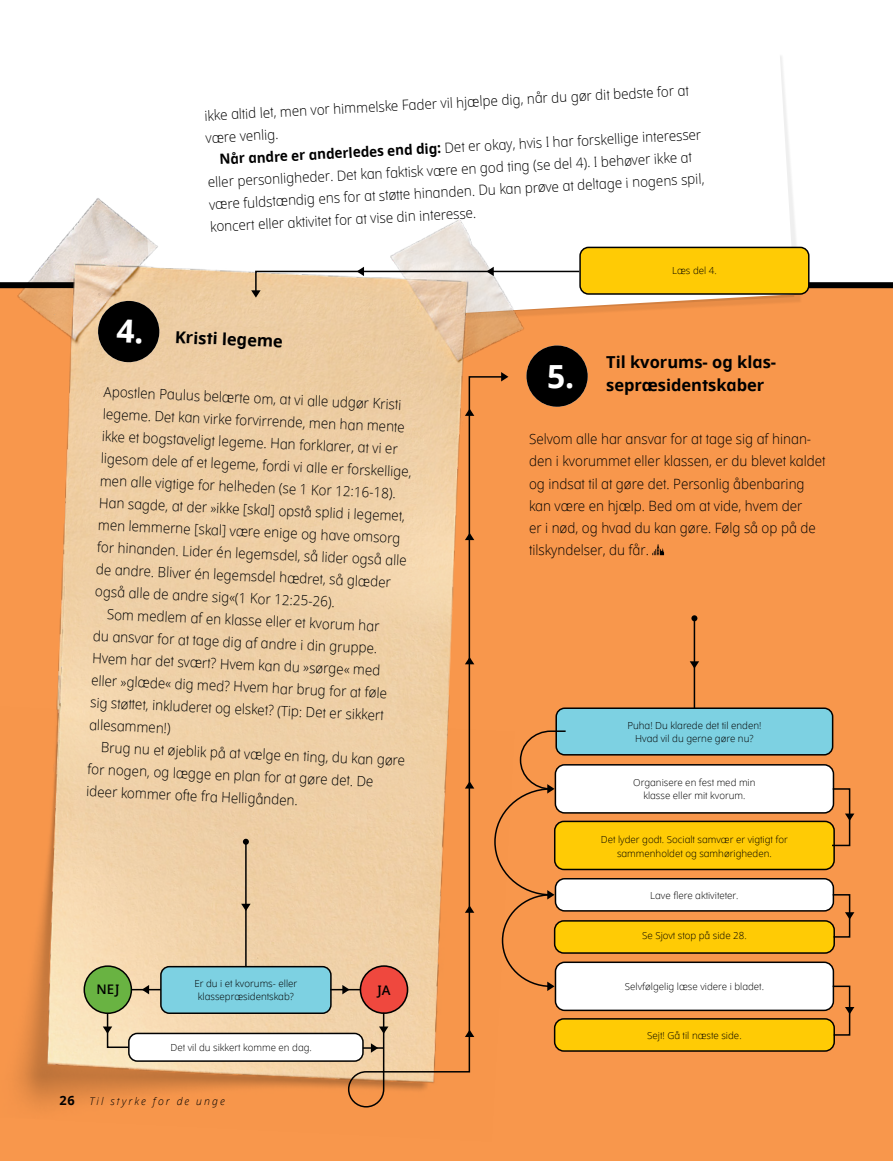
<style>
.page{position:relative;width:893px;height:1161px;background:#fff}
.page>*{position:absolute;margin:0;border:0;box-sizing:border-box;transform-origin:0 0}
.Art__Subhead_LANG{font:700 31.8px "Dots Solidlds Lat";color:#fff}
.Art__Subhead_LANG-2{font:700 16.5px/22.5px "Dots Solidlds Lat";color:#000}
.Art__Next_Para_LANG{font:300 14.1px/22.5px "Dots Solidlds Lat";color:#000;scale:.95 1}
.Art__Para_Subhead_Fi{font:300 14.1px/22.2px "Dots Solidlds Lat";color:#000;scale:.95 1}
.Image_para{font:600 13.2px "Dots Solidlds Lat";color:#000}
.t1{font:italic 300 10.5px "Dots Solidlds Lat";letter-spacing:.2em;color:#000}
.Image_para-2{font:300 9.75px/13.5px "Dots Solidlds Lat";color:#000;text-align:center}
.s1{font-weight:700}
.s2{font-weight:700;font-style:normal;font-size:12.75px}
</style>
<div class="page">
<div style="left:0;top:285px;width:893px;height:876px;background:#f8974c"></div>
<div style="left:0;top:282px;width:893px;height:6px;background:#000"></div>
<svg style="left:528px;top:56px;width:266px;height:259px"></svg>
<img style="left:0;top:282px;width:509px;height:232px">
<img style="left:3px;top:198px;width:525px;height:172px">
<img style="left:15px;top:888px;width:420px;height:221px">
<img style="left:44px;top:514px;width:338px;height:374px">
<div style="left:580px;top:247px;width:229px;height:47px;background:#ffcb05;border-radius:9px"></div>
<div style="left:579px;top:247px;width:230px;height:48px;border:2px solid #000;border-radius:9px"></div>
<div style="left:555px;top:879px;width:278px;height:32px;background:#fff;border-radius:9px"></div>
<div style="left:555px;top:878px;width:279px;height:33px;border:2px solid #000;border-radius:9px"></div>
<div style="left:555px;top:921px;width:279px;height:32px;background:#ffcb05;border-radius:9px"></div>
<div style="left:554px;top:920px;width:281px;height:34px;border:2px solid #000;border-radius:9px"></div>
<div style="left:555px;top:1019px;width:279px;height:32px;background:#ffcb05;border-radius:9px"></div>
<div style="left:554px;top:1018px;width:281px;height:34px;border:2px solid #000;border-radius:9px"></div>
<div style="left:84px;top:966px;width:47px;height:47px;background:#69b342;border-radius:50%"></div>
<div style="left:84px;top:965px;width:48px;height:49px;border:2px solid #000;border-radius:50%"></div>
<div style="left:129px;top:1033px;width:234px;height:28px;background:#fff;border-radius:9px"></div>
<div style="left:128px;top:1033px;width:236px;height:29px;border:2px solid #000;border-radius:9px"></div>
<div style="left:161px;top:966px;width:170px;height:47px;background:#7dd1e2;border-radius:9px"></div>
<div style="left:160px;top:966px;width:172px;height:48px;border:2px solid #000;border-radius:9px"></div>
<div style="left:555px;top:765px;width:278px;height:48px;background:#fff;border-radius:9px"></div>
<div style="left:555px;top:764px;width:279px;height:50px;border:2px solid #000;border-radius:9px"></div>
<div style="left:555px;top:821px;width:279px;height:48px;background:#ffcb05;border-radius:9px"></div>
<div style="left:554px;top:821px;width:281px;height:49px;border:2px solid #000;border-radius:9px"></div>
<div style="left:555px;top:962px;width:278px;height:48px;background:#fff;border-radius:9px"></div>
<div style="left:555px;top:961px;width:279px;height:50px;border:2px solid #000;border-radius:9px"></div>
<div style="left:360px;top:966px;width:48px;height:47px;background:#ef483e;border-radius:50%"></div>
<div style="left:360px;top:965px;width:48px;height:49px;border:2px solid #000;border-radius:50%"></div>
<div style="left:556px;top:708px;width:277px;height:47px;background:#7dd1e2;border-radius:9px"></div>
<div style="left:555px;top:707px;width:278px;height:48px;border:2px solid #000;border-radius:9px"></div>
<div style="left:526px;top:345px;width:62px;height:62px;background:#000;border-radius:50%"></div>
<hr style="left:330px;top:989px;width:30px;height:1px;background:#000">
<svg style="left:342px;top:985px;width:8px;height:9px"></svg>
<svg style="left:371px;top:1043px;width:7px;height:10px"></svg>
<svg style="left:142px;top:985px;width:7px;height:9px"></svg>
<hr style="left:245px;top:842px;width:2px;height:125px;background:#000">
<svg style="left:243px;top:839px;width:6px;height:6px"></svg>
<svg style="left:382px;top:375px;width:124px;height:698px"></svg>
<svg style="left:347px;top:1070px;width:38px;height:38px"></svg>
<svg style="left:379px;top:1026px;width:9px;height:8px"></svg>
<hr style="left:363px;top:1047px;width:21px;height:2px;background:#000">
<svg style="left:501px;top:372px;width:7px;height:9px"></svg>
<svg style="left:831px;top:893px;width:23px;height:45px"></svg>
<svg style="left:831px;top:985px;width:23px;height:51px"></svg>
<svg style="left:241px;top:904px;width:10px;height:7px"></svg>
<hr style="left:694px;top:618px;width:1px;height:90px;background:#000">
<svg style="left:691px;top:615px;width:6px;height:6px"></svg>
<svg style="left:690px;top:661px;width:9px;height:7px"></svg>
<svg style="left:251px;top:267px;width:330px;height:31px"></svg>
<svg style="left:103px;top:1012px;width:27px;height:37px"></svg>
<hr style="left:131px;top:989px;width:30px;height:1px;background:#000">
<svg style="left:652px;top:544px;width:12px;height:11px"></svg>
<svg style="left:493px;top:730px;width:74px;height:261px"></svg>
<svg style="left:830px;top:787px;width:24px;height:60px"></svg>
<svg style="left:97px;top:300px;width:63px;height:63px;background:#3d342a"></svg>
<p class="Art__Next_Para_LANG" style="left:204px;top:105px;width:512px;rotate:-3deg">ikke altid let, men vor himmelske Fader vil hjælpe dig, når du gør dit bedste for at være venlig.</p>
<p class="Art__Next_Para_LANG" style="left:206px;top:149px;width:523px;text-indent:13px;rotate:-3deg"><span class="s1">Når andre er anderledes end dig:</span> Det er okay, hvis I har forskellige interesser eller personligheder. Det kan faktisk være en god ting (se del 4). I behøver ikke at være fuldstændig ens for at støtte hinanden. Du kan prøve at deltage i nogens spil, koncert eller aktivitet for at vise din interesse.</p>
<p class="Art__Subhead_LANG-2" style="left:175px;top:326px;width:110px;rotate:2deg">Kristi legeme</p>
<p class="Art__Para_Subhead_Fi" style="left:105px;top:379px;width:330px;rotate:3deg">Apostlen Paulus belærte om, at vi alle udgør Kristi legeme. Det kan virke forvirrende, men han mente ikke et bogstaveligt legeme. Han forklarer, at vi er ligesom dele af et legeme, fordi vi alle er forskellige, men alle vigtige for helheden (se 1 Kor 12:16-18).<br>Han sagde, at der »ikke [skal] opstå splid i legemet, men lemmerne [skal] være enige og have omsorg for hinanden. Lider én legemsdel, så lider også alle de andre. Bliver én legemsdel hædret, så glæder også alle de andre sig«(1 Kor 12:25-26).</p>
<p class="Art__Next_Para_LANG" style="left:95px;top:601px;width:313px;text-indent:13px;rotate:3deg">Som medlem af en klasse eller et kvorum har du ansvar for at tage dig af andre i din gruppe.<br>Hvem har det svært? Hvem kan du »sørge« med eller »glæde« dig med? Hvem har brug for at føle sig støttet, inkluderet og elsket? (Tip: Det er sikkert allesammen!)</p>
<p class="Art__Next_Para_LANG" style="left:89px;top:734px;width:335px;text-indent:13px;rotate:3deg">Brug nu et øjeblik på at vælge en ting, du kan gøre for nogen, og lægge en plan for at gøre det. De ideer kommer ofte fra Helligånden.</p>
<p class="Image_para" style="left:97px;top:979px;width:24px">NEJ</p>
<p class="Image_para-2" style="left:194px;top:976px;width:104px">Er du i et kvorums- eller klassepræsidentskab?</p>
<p class="Image_para-2" style="left:170px;top:1041px;width:143px">Det vil du sikkert komme en dag.</p>
<p class="t1" style="left:60px;top:1093px;width:167px"><span class="s2">26</span> Til styrke for de unge</p>
<p class="Image_para" style="left:377px;top:980px;width:14px">JA</p>
<p class="Image_para-2" style="left:672px;top:263px;width:46px">Læs del 4.</p>
<p class="Art__Subhead_LANG" style="left:547px;top:353px;width:29px">5.</p>
<p class="Art__Subhead_LANG-2" style="left:606px;top:351px;width:172px">Til kvorums- og klas&shy;sepræsidentskaber</p>
<p class="Art__Para_Subhead_Fi" style="left:529px;top:428px;width:313px">Selvom alle har ansvar for at tage sig af hinan&shy;den i kvorummet eller klassen, er du blevet kaldet og indsat til at gøre det. Personlig åbenbaring kan være en hjælp. Bed om at vide, hvem der<br>er i nød, og hvad du kan gøre. Følg så op på de tilskyndelser, du får.</p>
<p class="Image_para-2" style="left:627px;top:718px;width:136px">Puha! Du klarede det til enden!<br>Hvad vil du gerne gøre nu?</p>
<p class="Image_para-2" style="left:633px;top:775px;width:124px">Organisere en fest med min klasse eller mit kvorum.</p>
<p class="Image_para-2" style="left:601px;top:833px;width:189px">Det lyder godt. Socialt samvær er vigtigt for sammenholdet og samhørigheden.</p>
<p class="Image_para-2" style="left:650px;top:888px;width:90px">Lave flere aktiviteter.</p>
<p class="Image_para-2" style="left:642px;top:929px;width:106px">Se Sjovt stop på side 28.</p>
<p class="Image_para-2" style="left:625px;top:980px;width:141px">Selvfølgelig læse videre i bladet.</p>
<p class="Image_para-2" style="left:647px;top:1028px;width:96px">Sejt! Gå til næste side.</p>
</div>
